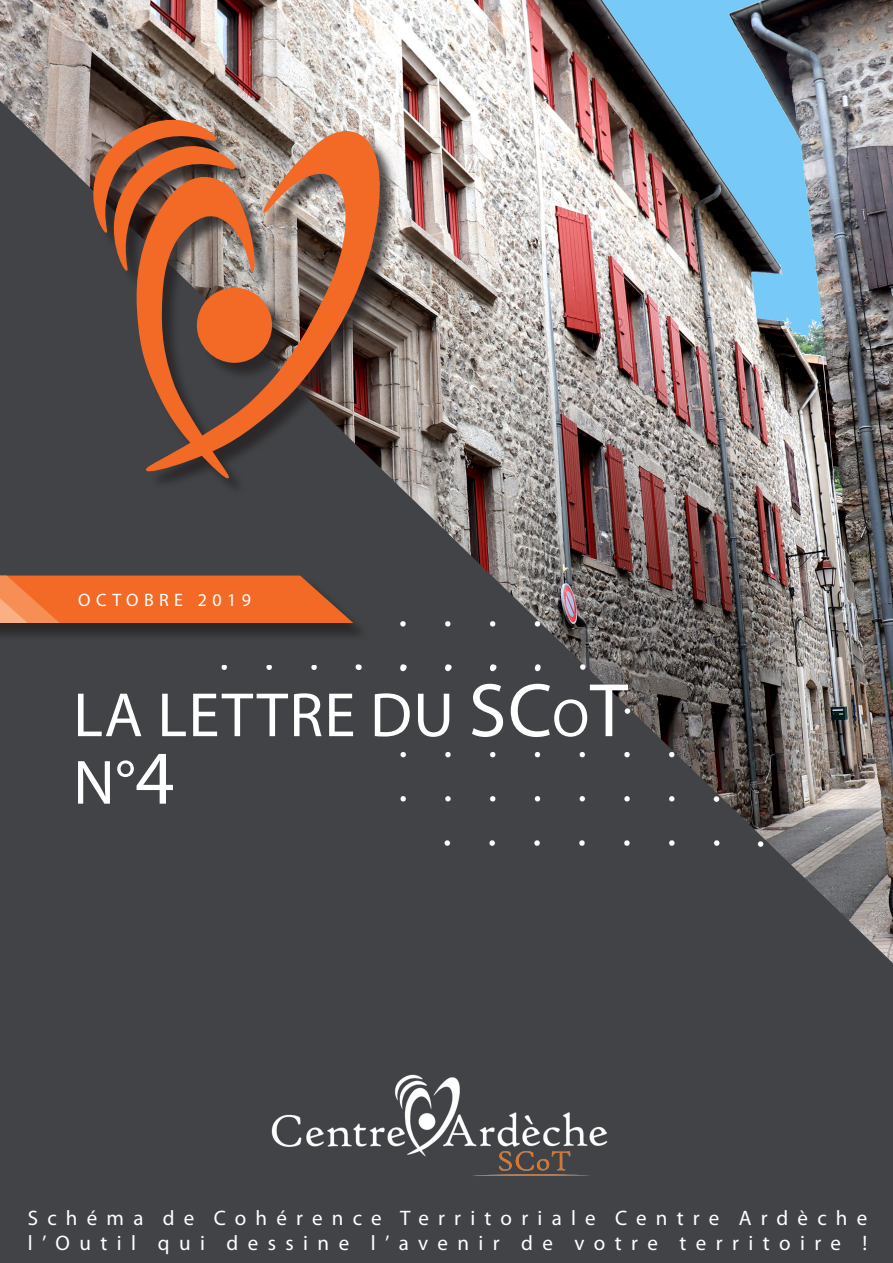
<style>
.page{position:relative;width:893px;height:1263px;background:#414346}
.page>*{position:absolute;margin:0;border:0;box-sizing:border-box;transform-origin:0 0}
.t1{font:63px/67.5px "Myriad Pro";letter-spacing:.02em;color:#fff}
.t2{font:21px "Myriad Pro";letter-spacing:.44em;color:#fff}
.t3{font:18px "Myriad Pro";letter-spacing:.3em;color:#fff}
.s1{font-size:76.5px}
.s2{font-size:53.55px}
</style>
<div class="page">
<img style="left:0;top:0;width:893px;height:963px">
<div style="left:96px;top:122px;width:302px;height:374px;background:#231f20;opacity:.75"></div>
<svg style="left:83px;top:117px;width:172px;height:362px"></svg>
<svg style="left:145px;top:129px;width:243px;height:344px"></svg>
<div style="left:0;top:578px;width:370px;height:63px;background:#231f20;opacity:.75"></div>
<svg style="left:0;top:575px;width:353px;height:48px;background:#e46a2e"></svg>
<img style="left:271px;top:1074px;width:337px;height:102px">
<img style="left:379px;top:732px;width:311px;height:104px">
<img style="left:424px;top:821px;width:301px;height:59px">
<img style="left:600px;top:688px;width:46px;height:44px">
<img style="left:689px;top:777px;width:46px;height:59px">
<img style="left:725px;top:822px;width:54px;height:59px">
<img style="left:335px;top:645px;width:273px;height:43px">
<img style="left:368px;top:601px;width:208px;height:104px">
<img style="left:201px;top:666px;width:311px;height:39px">
<p class="t3" style="left:78px;top:589px;width:174px">OCTOBRE 2019</p>
<p class="t1" style="left:73px;top:680px;width:556px">LA LETTRE DU <span class="s1">SC</span><span class="s2">o</span><span class="s1">T<br></span>N°<span class="s1">4</span></p>
<p class="t2" style="left:28px;top:1204px;width:841px">Schéma de Cohérence Territoriale Centre Ardèche</p>
<p class="t2" style="left:28px;top:1230px;width:841px">l’Outil qui dessine l’avenir de votre territoire !</p>
</div>
